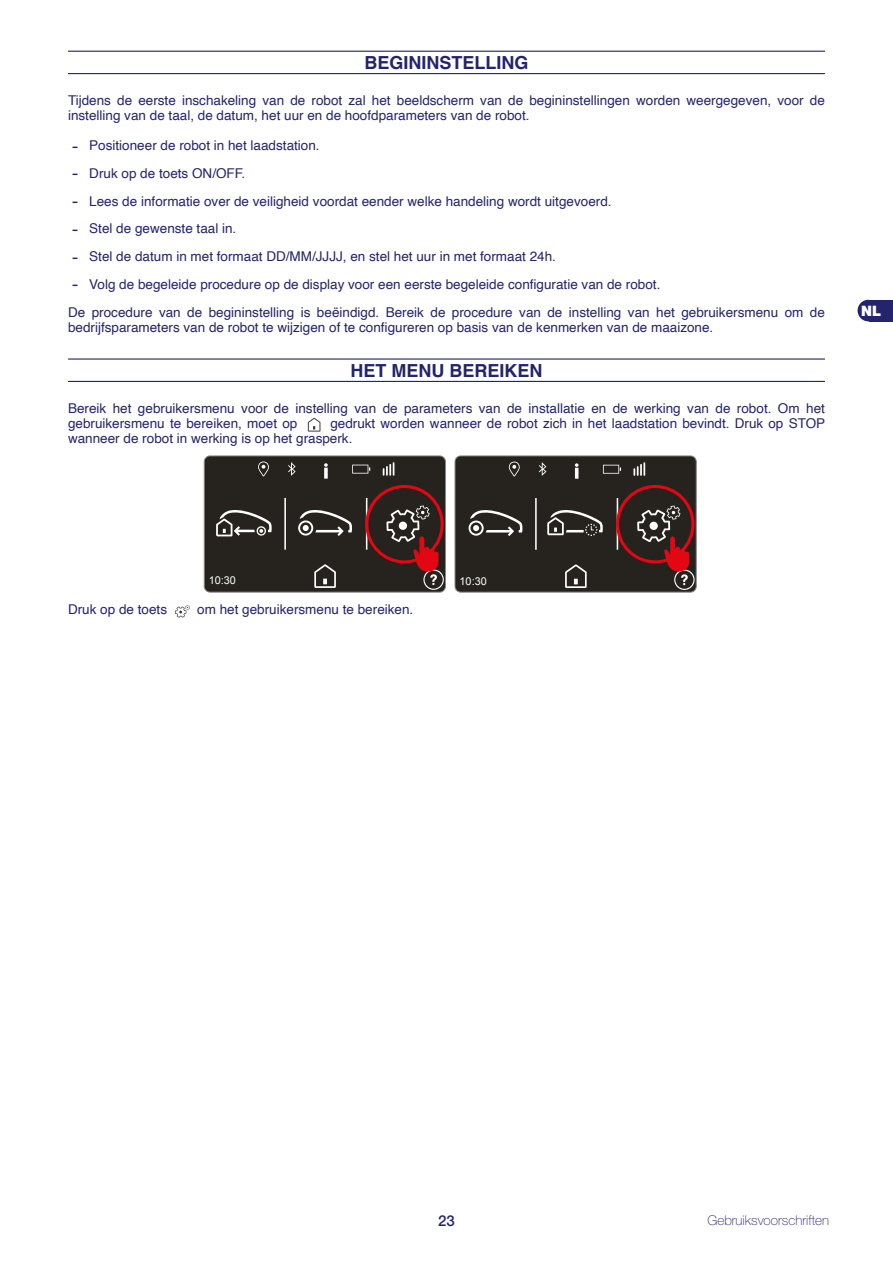
<style>
.page{position:relative;width:893px;height:1263px;background:#fff}
.page>*{position:absolute;margin:0;border:0;box-sizing:border-box;transform-origin:0 0}
.t1{font:700 18px "Helvetica";color:#24246c}
.t2{font:500 15px "Helvetica Neue LT Std";color:#24246c}
.t3{font:900 14.4px "Helvetica Neue LT Std";color:#fff}
.t4{font:13.5px/15px "Helvetica";color:#24246c}
.t5{font:100 13.5px "Helvetica Neue LT Std";color:#24246c}
.t6{font:10.8px "Arial";color:#fff}
.s1{font-family:"Arial";font-size:18px}
</style>
<div class="page">
<div style="left:868px;top:300px;width:25px;height:21px;background:#24246c"></div>
<div style="left:858px;top:300px;width:21px;height:21px;background:#24246c;border-radius:50%"></div>
<hr style="left:68px;top:51px;width:757px;height:1px;background:#24246c">
<hr style="left:68px;top:73px;width:757px;height:1px;background:#24246c">
<hr style="left:68px;top:358px;width:757px;height:2px;background:#24246c">
<hr style="left:68px;top:381px;width:757px;height:1px;background:#24246c">
<svg style="left:307px;top:417px;width:14px;height:15px"></svg>
<svg style="left:308px;top:418px;width:12px;height:14px"></svg>
<svg style="left:204px;top:456px;width:241px;height:136px"></svg>
<div style="left:204px;top:456px;width:242px;height:136px;border:1px solid #878787;border-radius:6px"></div>
<svg style="left:455px;top:456px;width:241px;height:136px"></svg>
<div style="left:455px;top:456px;width:241px;height:136px;border:1px solid #878787;border-radius:6px"></div>
<svg style="left:175px;top:605px;width:15px;height:13px"></svg>
<h1 class="t1" style="left:364px;top:51px;width:166px">BEGININSTELLING</h1>
<p class="t4" style="left:68px;top:93px;width:758px">Tijdens de eerste inschakeling van de robot zal het beeldscherm van de begininstellingen worden weergegeven, voor de instelling van de taal, de datum, het uur en de hoofdparameters van de robot.</p>
<p class="t4" style="left:72px;top:138px;width:249px"><span class="s1">-</span> Positioneer de robot in het laadstation.</p>
<p class="t4" style="left:72px;top:166px;width:175px"><span class="s1">-</span> Druk op de toets ON/OFF.</p>
<p class="t4" style="left:72px;top:194px;width:541px"><span class="s1">-</span> Lees de informatie over de veiligheid voordat eender welke handeling wordt uitgevoerd.</p>
<p class="t4" style="left:72px;top:221px;width:166px"><span class="s1">-</span> Stel de gewenste taal in.</p>
<p class="t4" style="left:72px;top:249px;width:485px"><span class="s1">-</span> Stel de datum in met formaat DD/MM/JJJJ, en stel het uur in met formaat 24h.</p>
<p class="t4" style="left:68px;top:271px;width:758px;line-height:27.8px;text-indent:4px"><span class="s1">-</span> Volg de begeleide procedure op de display voor een eerste begeleide configuratie van de robot.<br>De procedure van de begininstelling is beëindigd. Bereik de procedure van de instelling van het gebruikersmenu om de</p>
<p class="t4" style="left:68px;top:320px;width:647px">bedrijfsparameters van de robot te wijzigen of te configureren op basis van de kenmerken van de maaizone.</p>
<h1 class="t1" style="left:350px;top:359px;width:194px">HET MENU BEREIKEN</h1>
<p class="t4" style="left:68px;top:401px;width:758px">Bereik het gebruikersmenu voor de instelling van de parameters van de installatie en de werking van de robot. Om het gebruikersmenu te bereiken, moet op</p>
<p class="t4" style="left:68px;top:416px;width:759px;text-indent:262px">gedrukt worden wanneer de robot zich in het laadstation bevindt. Druk op STOP wanneer de robot in werking is op het grasperk.</p>
<p class="t3" style="left:861px;top:302px;width:22px">NL</p>
<p class="t6" style="left:209px;top:574px;width:29px">10:30</p>
<p class="t6" style="left:460px;top:574px;width:29px">10:30</p>
<p class="t4" style="left:68px;top:602px;width:101px">Druk op de toets</p>
<p class="t4" style="left:197px;top:602px;width:218px">om het gebruikersmenu te bereiken.</p>
<p class="t2" style="left:438px;top:1211px;width:18px">23</p>
<p class="t5" style="left:707px;top:1212px;width:123px">Gebruiksvoorschriften</p>
</div>
